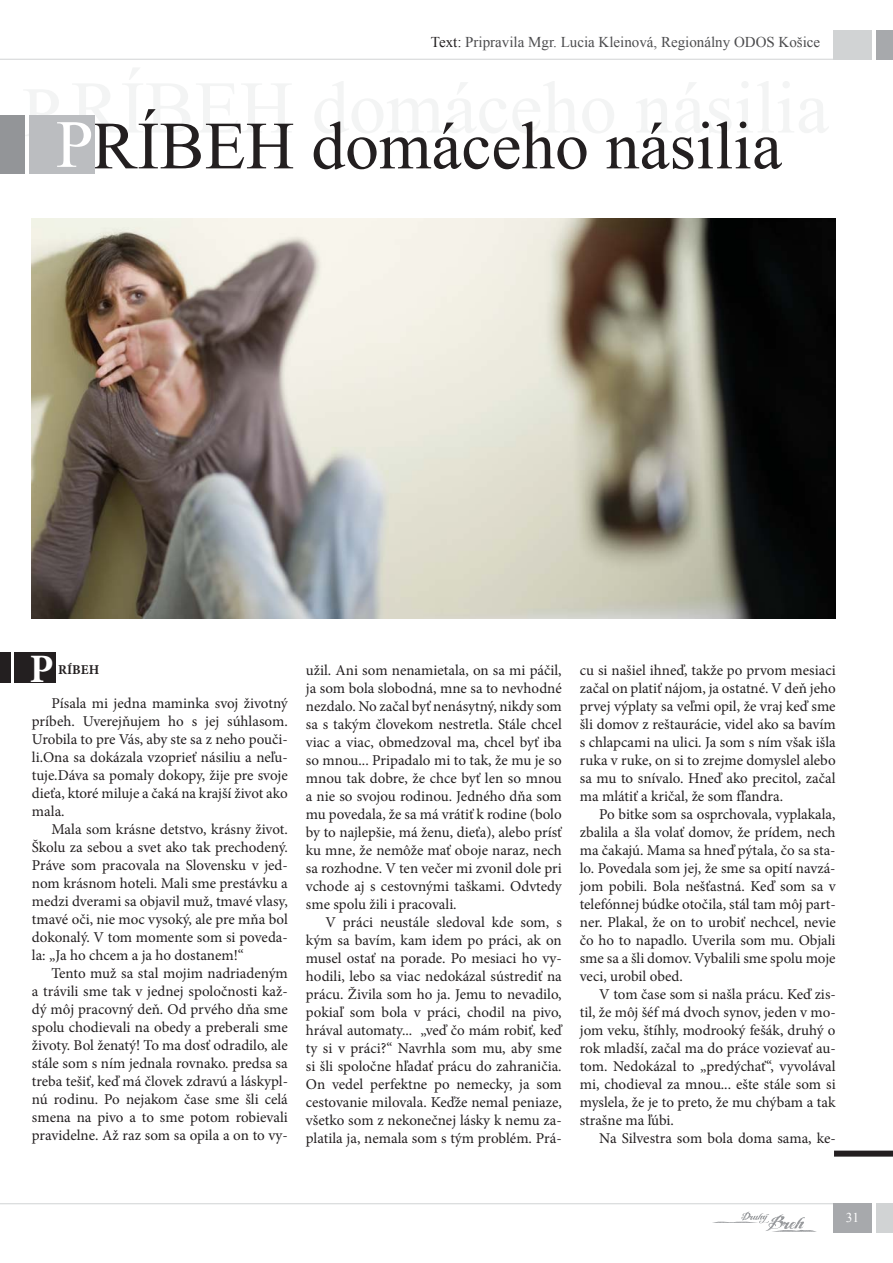
<style>
.page{position:relative;width:893px;height:1263px;background:#fff}
.page>*{position:absolute;margin:0;border:0;box-sizing:border-box;transform-origin:0 0}
.t1{font:67.5px "Times New Roman";color:#231f20}
.t2{font:700 40.35px "Minion Pro";color:#fff}
.t3{font:15px/18px "Minion Pro";color:#231f20;text-align:justify}
.t4{font:15px "Times New Roman";color:#4c4c4e}
.t5{font:700 13.5px "Minion Pro";color:#231f20}
.t6{font:13.5px "Times New Roman";color:#fff}
.s1{color:#231f20}
.s2{color:#fff}
</style>
<div class="page">
<div style="left:15px;top:653px;width:41px;height:30px;background:#231f20"></div>
<div style="left:1px;top:653px;width:10px;height:30px;background:#231f20"></div>
<hr style="left:0;top:1203px;width:833px;height:1px;background:#d1d3d4">
<div style="left:833px;top:30px;width:39px;height:30px;background:#d1d3d4"></div>
<div style="left:876px;top:30px;width:17px;height:30px;background:#a7a9ac"></div>
<div style="left:833px;top:1203px;width:39px;height:30px;background:#a7a9ac"></div>
<div style="left:877px;top:1203px;width:16px;height:30px;background:#d1d3d4"></div>
<hr style="left:0;top:59px;width:833px;height:1px;background:#d1d3d4">
<svg style="left:712px;top:1212px;width:104px;height:20px"></svg>
<div style="left:834px;top:1151px;width:59px;height:6px;background:#231f20"></div>
<img style="left:32px;top:218px;width:803px;height:401px">
<div style="left:29px;top:116px;width:66px;height:58px;background:#bbbdc0"></div>
<div style="left:0;top:116px;width:25px;height:58px;background:#939598"></div>
<p class="t4" style="left:431px;top:34px;width:391px"><span class="s1">Text:</span> Pripravila Mgr. Lucia Kleinová, Regionálny ODOS Košice</p>
<h1 class="t1" style="left:56px;top:108px;width:727px"><span class="s2">P</span>RÍBEH domáceho násilia</h1>
<h2 class="t2" style="left:29px;top:653px;width:26px">P</h2>
<p class="t5" style="left:58px;top:665px;width:43px">RÍBEH</p>
<p class="t3" style="left:32px;top:696px;width:257px;text-indent:19px">Písala mi jedna maminka svoj životný príbeh. Uverejňujem ho s jej súhlasom.<br>Urobila to pre Vás, aby ste sa z neho pouči&shy;li.Ona sa dokázala vzoprieť násiliu a neľu&shy;tuje.Dáva sa pomaly dokopy, žije pre svoje dieťa, ktoré miluje a čaká na krajší život ako mala.</p>
<p class="t3" style="left:32px;top:822px;width:257px;text-indent:19px">Mala som krásne detstvo, krásny život.<br>Školu za sebou a svet ako tak prechodený.<br>Práve som pracovala na Slovensku v jed&shy;nom krásnom hoteli. Mali sme prestávku a medzi dverami sa objavil muž, tmavé vlasy, tmavé oči, nie moc vysoký, ale pre mňa bol dokonalý. V tom momente som si poveda&shy;la: „Ja ho chcem a ja ho dostanem!“</p>
<p class="t3" style="left:32px;top:966px;width:258px;text-indent:20px">Tento muž sa stal mojim nadriadeným a trávili sme tak v jednej spoločnosti kaž&shy;dý môj pracovný deň. Od prvého dňa sme spolu chodievali na obedy a preberali sme životy. Bol ženatý! To ma dosť odradilo, ale stále som s ním jednala rovnako. predsa sa treba tešiť, keď má človek zdravú a láskypl&shy;nú rodinu. Po nejakom čase sme šli celá smena na pivo a to sme potom robievali pravidelne. Až raz som sa opila a on to vy-</p>
<p class="t3" style="left:306px;top:663px;width:257px">užil. Ani som nenamietala, on sa mi páčil, ja som bola slobodná, mne sa to nevhodné nezdalo. No začal byť nenásytný, nikdy som sa s takým človekom nestretla. Stále chcel viac a viac, obmedzoval ma, chcel byť iba so mnou... Pripadalo mi to tak, že mu je so mnou tak dobre, že chce byť len so mnou a nie so svojou rodinou. Jedného dňa som mu povedala, že sa má vrátiť k rodine (bolo by to najlepšie, má ženu, dieťa), alebo prísť ku mne, že nemôže mať oboje naraz, nech sa rozhodne. V ten večer mi zvonil dole pri vchode aj s cestovnými taškami. Odvtedy sme spolu žili i pracovali.</p>
<p class="t3" style="left:306px;top:915px;width:257px;text-indent:20px">V práci neustále sledoval kde som, s kým sa bavím, kam idem po práci, ak on musel ostať na porade. Po mesiaci ho vy&shy;hodili, lebo sa viac nedokázal sústrediť na prácu. Živila som ho ja. Jemu to nevadilo, pokiaľ som bola v práci, chodil na pivo, hrával automaty... „veď čo mám robiť, keď ty si v práci?“ Navrhla som mu, aby sme si šli spoločne hľadať prácu do zahraničia.<br>On vedel perfektne po nemecky, ja som cestovanie milovala. Keďže nemal peniaze, všetko som z nekonečnej lásky k nemu za&shy;platila ja, nemala som s tým problém. Prá-</p>
<p class="t3" style="left:580px;top:663px;width:257px">cu si našiel ihneď, takže po prvom mesiaci začal on platiť nájom, ja ostatné. V deň jeho prvej výplaty sa veľmi opil, že vraj keď sme šli domov z reštaurácie, videl ako sa bavím s chlapcami na ulici. Ja som s ním však išla ruka v ruke, on si to zrejme domyslel alebo sa mu to snívalo. Hneď ako precitol, začal ma mlátiť a kričal, že som fľandra.</p>
<p class="t3" style="left:580px;top:807px;width:257px;text-indent:20px">Po bitke som sa osprchovala, vyplakala, zbalila a šla volať domov, že prídem, nech ma čakajú. Mama sa hneď pýtala, čo sa sta&shy;lo. Povedala som jej, že sme sa opití navzá&shy;jom pobili. Bola nešťastná. Keď som sa v telefónnej búdke otočila, stál tam môj part&shy;ner. Plakal, že on to urobiť nechcel, nevie čo ho to napadlo. Uverila som mu. Objali sme sa a šli domov. Vybalili sme spolu moje veci, urobil obed.</p>
<p class="t3" style="left:580px;top:987px;width:257px;text-indent:20px">V tom čase som si našla prácu. Keď zis&shy;til, že môj šéf má dvoch synov, jeden v mo&shy;jom veku, štíhly, modrooký fešák, druhý o rok mladší, začal ma do práce vozievať au&shy;tom. Nedokázal to „predýchať“, vyvolával mi, chodieval za mnou... ešte stále som si myslela, že je to preto, že mu chýbam a tak strašne ma ľúbi.</p>
<p class="t3" style="left:599px;top:1131px;width:238px">Na Silvestra som bola doma sama, ke-</p>
<p class="t6" style="left:846px;top:1210px;width:15px">31</p>
</div>
